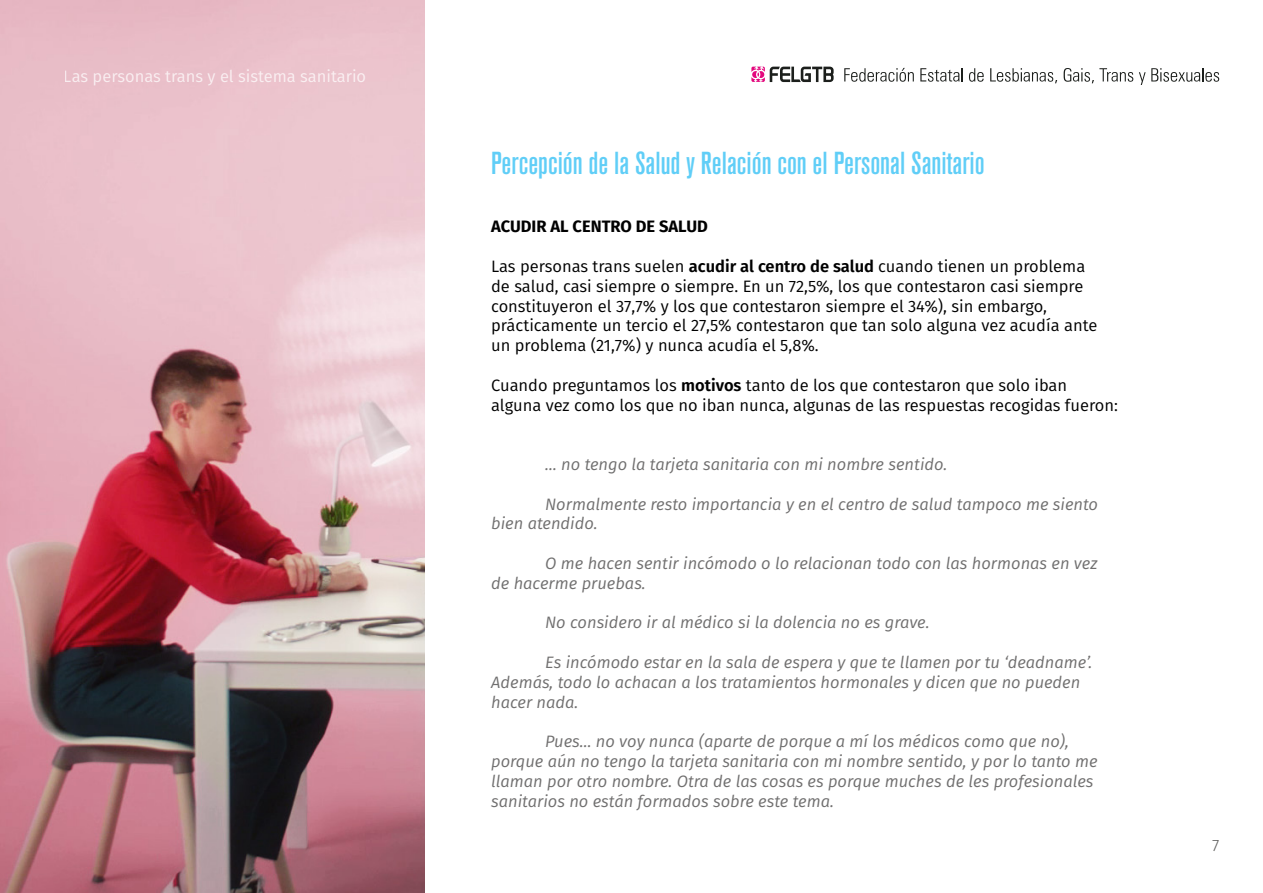
<style>
.page{position:relative;width:1263px;height:893px;background:#fff}
.page>*{position:absolute;margin:0;border:0;box-sizing:border-box;transform-origin:0 0}
.t1{font:500 condensed 31.5px "Akzidenz Grotesk BQ";color:#60cef7}
.t2{font:italic 16.5px/19.8px "Fira Sans";color:#706f6f}
.t3{font:16.5px/19.8px "Fira Sans";color:#000}
.t4{font:16.5px "Fira Sans";color:#fff}
.t5{font:700 16.5px "Fira Sans";color:#000}
.t6{font:300 16.5px "Fira Sans";color:#5c5c5b}
.s1{font-weight:600}
</style>
<div class="page">
<svg style="left:751px;top:67px;width:83px;height:15px"></svg>
<svg style="left:844px;top:68px;width:70px;height:14px"></svg>
<svg style="left:920px;top:68px;width:43px;height:14px"></svg>
<svg style="left:969px;top:68px;width:15px;height:14px"></svg>
<svg style="left:990px;top:68px;width:67px;height:15px"></svg>
<svg style="left:1063px;top:68px;width:70px;height:15px"></svg>
<svg style="left:1139px;top:72px;width:6px;height:13px"></svg>
<svg style="left:1151px;top:68px;width:68px;height:14px"></svg>
<img style="left:0;top:0;width:425px;height:893px">
<p class="t4" style="left:64px;top:64px;width:304px">Las personas trans y el sistema sanitario</p>
<h1 class="t1" style="left:491px;top:145px;width:495px">Percepción de la Salud y Relación con el Personal Sanitario</h1>
<p class="t5" style="left:491px;top:213px;width:218px">ACUDIR AL CENTRO DE SALUD</p>
<p class="t3" style="left:491px;top:256px;width:608px">Las personas trans suelen <span class="s1">acudir al centro de salud</span> cuando tienen un problema de salud, casi siempre o siempre. En un 72,5%, los que contestaron casi siempre constituyeron el 37,7% y los que contestaron siempre el 34%), sin embargo, prácticamente un tercio el 27,5% contestaron que tan solo alguna vez acudía ante un problema (21,7%) y nunca acudía el 5,8%.</p>
<p class="t3" style="left:491px;top:375px;width:628px">Cuando preguntamos los <span class="s1">motivos</span> tanto de los que contestaron que solo iban alguna vez como los que no iban nunca, algunas de las respuestas recogidas fueron:</p>
<p class="t2" style="left:545px;top:454px;width:404px">… no tengo la tarjeta sanitaria con mi nombre sentido.</p>
<p class="t2" style="left:491px;top:494px;width:608px;text-indent:54px">Normalmente resto importancia y en el centro de salud tampoco me siento bien atendido.</p>
<p class="t2" style="left:491px;top:553px;width:608px;text-indent:54px">O me hacen sentir incómodo o lo relacionan todo con las hormonas en vez de hacerme pruebas.</p>
<p class="t2" style="left:545px;top:612px;width:386px">No considero ir al médico si la dolencia no es grave.</p>
<p class="t2" style="left:491px;top:652px;width:602px;text-indent:54px">Es incómodo estar en la sala de espera y que te llamen por tu ‘deadname’.<br>Además, todo lo achacan a los tratamientos hormonales y dicen que no pueden hacer nada.</p>
<p class="t2" style="left:491px;top:731px;width:608px;text-indent:54px">Pues… no voy nunca (aparte de porque a mí los médicos como que no), porque aún no tengo la tarjeta sanitaria con mi nombre sentido, y por lo tanto me llaman por otro nombre. Otra de las cosas es porque muches de les profesionales sanitarios no están formados sobre este tema.</p>
<p class="t6" style="left:1212px;top:834px;width:9px">7</p>
</div>
